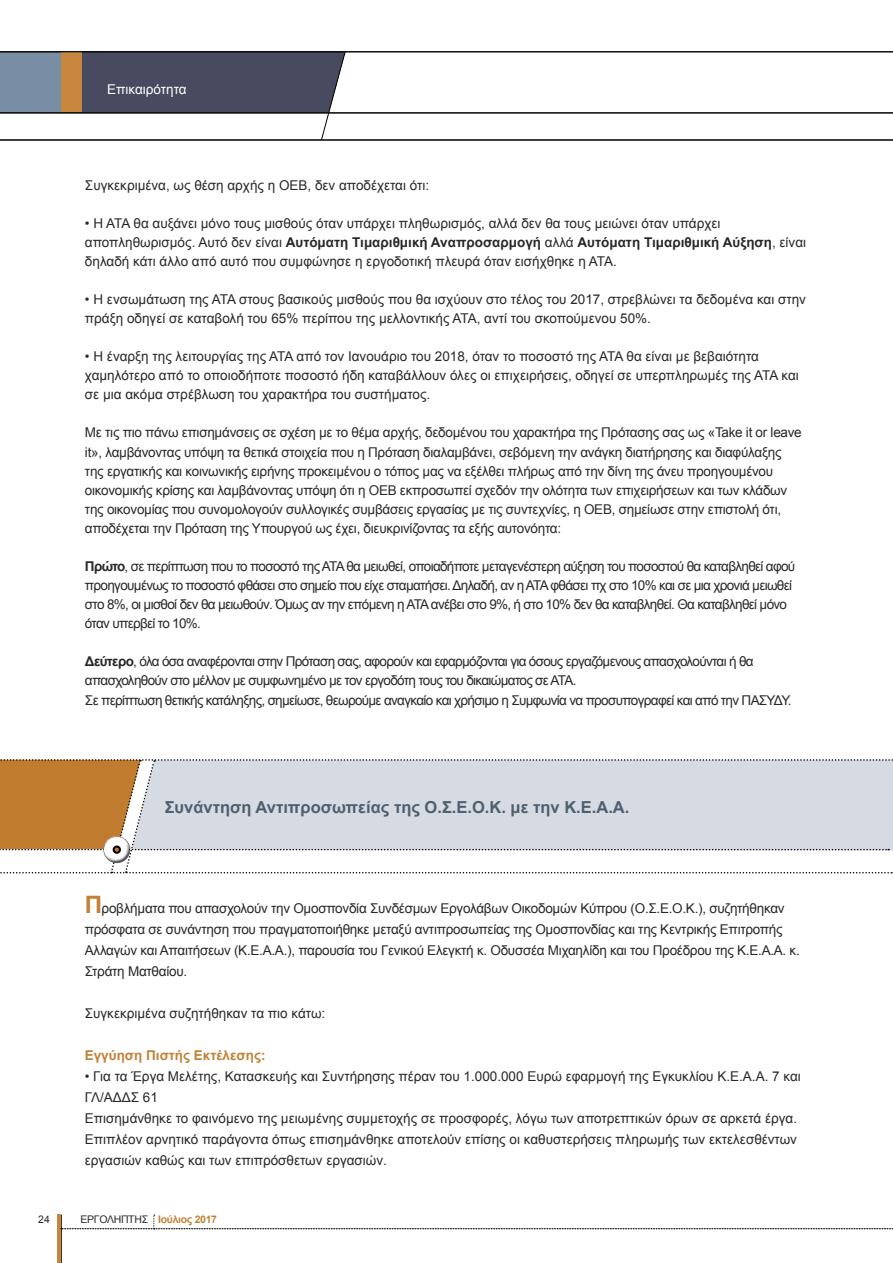
<style>
.page{position:relative;width:893px;height:1263px;background:#fff}
.page>*{position:absolute;margin:0;border:0;box-sizing:border-box;transform-origin:0 0}
.t1{font:700 16.5px "Arial";color:#4f5f6e}
.t2{font:13.5px/19px "Arial";color:#292829}
.t3{font:13.5px/19px "Arial";letter-spacing:-.02em;color:#292829}
.t4{font:13.5px/19px "Arial";letter-spacing:-.05em;color:#292829}
.t5{font:700 13.5px "Arial";color:#c48035}
.t6{font:13.5px "Arial";color:#fff}
.t7{font:700 10.5px "Arial";letter-spacing:-.03em;color:#c48035}
.t8{font:10.5px "Arial";color:#292829}
.s1{font-weight:700}
.s2{font-weight:700;font-size:24px;color:#c48035}
.s3{font-weight:400;color:#292829}
</style>
<div class="page">
<svg style="left:0;top:52px;width:346px;height:88px"></svg>
<hr style="left:61px;top:1215px;width:1px;height:48px;background:#000">
<hr style="left:57px;top:1215px;width:4px;height:48px;background:#c8853d">
<div style="left:61px;top:52px;width:21px;height:61px;background:#c8853d"></div>
<hr style="left:0;top:51px;width:893px;height:1px;background:#000">
<hr style="left:0;top:140px;width:893px;height:1px;background:#000">
<svg style="left:61px;top:1215px;width:832px;height:14px"></svg>
<hr style="left:0;top:113px;width:893px;height:1px;background:#000">
<svg style="left:0;top:759px;width:893px;height:114px"></svg>
<div style="left:101px;top:835px;width:30px;height:23px;background:#fff;opacity:.75"></div>
<div style="left:101px;top:840px;width:30px;height:25px;background:#000;opacity:.75"></div>
<div style="left:114px;top:846px;width:6px;height:7px;background:#c17b2f;border-radius:50%"></div>
<div style="left:113px;top:845px;width:8px;height:9px;border:2px solid #000;border-radius:50%"></div>
<p class="t6" style="left:107px;top:81px;width:81px">Επικαιρότητα</p>
<p class="t2" style="left:85px;top:176px;width:346px">Συγκεκριμένα, ως θέση αρχής η ΟΕΒ, δεν αποδέχεται ότι:</p>
<p class="t2" style="left:85px;top:214px;width:723px">• Η ΑΤΑ θα αυξάνει μόνο τους μισθούς όταν υπάρχει πληθωρισμός, αλλά δεν θα τους μειώνει όταν υπάρχει αποπληθωρισμός. Αυτό δεν είναι <span class="s1">Αυτόματη Τιμαριθμική Αναπροσαρμογή</span> αλλά <span class="s1">Αυτόματη Τιμαριθμική Αύξηση</span>, είναι δηλαδή κάτι άλλο από αυτό που συμφώνησε η εργοδοτική πλευρά όταν εισήχθηκε η ΑΤΑ.</p>
<p class="t2" style="left:85px;top:290px;width:722px">• Η ενσωμάτωση της ΑΤΑ στους βασικούς μισθούς που θα ισχύουν στο τέλος του 2017, στρεβλώνει τα δεδομένα και στην πράξη οδηγεί σε καταβολή του 65% περίπου της μελλοντικής ΑΤΑ, αντί του σκοπούμενου 50%.</p>
<p class="t2" style="left:85px;top:347px;width:715px">• Η έναρξη της λειτουργίας της ΑΤΑ από τον Ιανουάριο του 2018, όταν το ποσοστό της ΑΤΑ θα είναι με βεβαιότητα χαμηλότερο από το οποιοδήποτε ποσοστό ήδη καταβάλλουν όλες οι επιχειρήσεις, οδηγεί σε υπερπληρωμές της ΑΤΑ και σε μια ακόμα στρέβλωση του χαρακτήρα του συστήματος.</p>
<p class="t3" style="left:85px;top:423px;width:718px">Με τις πιο πάνω επισημάνσεις σε σχέση με το θέμα αρχής, δεδομένου του χαρακτήρα της Πρότασης σας ως «Take it or leave it», λαμβάνοντας υπόψη τα θετικά στοιχεία που η Πρόταση διαλαμβάνει, σεβόμενη την ανάγκη διατήρησης και διαφύλαξης της εργατικής και κοινωνικής ειρήνης προκειμένου ο τόπος μας να εξέλθει πλήρως από την δίνη της άνευ προηγουμένου οικονομικής κρίσης και λαμβάνοντας υπόψη ότι η ΟΕΒ εκπροσωπεί σχεδόν την ολότητα των επιχειρήσεων και των κλάδων της οικονομίας που συνομολογούν συλλογικές συμβάσεις εργασίας με τις συντεχνίες, η ΟΕΒ, σημείωσε στην επιστολή ότι, αποδέχεται την Πρόταση της Υπουργού ως έχει, διευκρινίζοντας τα εξής αυτονόητα:</p>
<p class="t4" style="left:85px;top:557px;width:712px"><span class="s1">Πρώτο</span>, σε περίπτωση που το ποσοστό της ΑΤΑ θα μειωθεί, οποιαδήποτε μεταγενέστερη αύξηση του ποσοστού θα καταβληθεί αφού προηγουμένως το ποσοστό φθάσει στο σημείο που είχε σταματήσει. Δηλαδή, αν η ΑΤΑ φθάσει πχ στο 10% και σε μια χρονιά μειωθεί στο 8%, οι μισθοί δεν θα μειωθούν. Όμως αν την επόμενη η ΑΤΑ ανέβει στο 9%, ή στο 10% δεν θα καταβληθεί. Θα καταβληθεί μόνο όταν υπερβεί το 10%.</p>
<p class="t4" style="left:85px;top:652px;width:708px"><span class="s1">Δεύτερο</span>, όλα όσα αναφέρονται στην Πρόταση σας, αφορούν και εφαρμόζονται για όσους εργαζόμενους απασχολούνται ή θα απασχοληθούν στο μέλλον με συμφωνημένο με τον εργοδότη τους του δικαιώματος σε ΑΤΑ.<br>Σε περίπτωση θετικής κατάληξης, σημείωσε, θεωρούμε αναγκαίο και χρήσιμο η Συμφωνία να προσυπογραφεί και από την ΠΑΣΥΔΥ.</p>
<p class="t1" style="left:165px;top:796px;width:466px">Συνάντηση Αντιπροσωπείας της Ο.Σ.Ε.Ο.Κ. με την Κ.Ε.Α.Α.</p>
<p class="t3" style="left:85px;top:897px;width:716px;line-height:21px"><span class="s2">Π</span>ροβλήματα που απασχολούν την Ομοσπονδία Συνδέσμων Εργολάβων Οικοδομών Κύπρου (Ο.Σ.Ε.Ο.Κ.), συζητήθηκαν πρόσφατα σε συνάντηση που πραγματοποιήθηκε μεταξύ αντιπροσωπείας της Ομοσπονδίας και της Κεντρικής Επιτροπής Αλλαγών και Απαιτήσεων (Κ.Ε.Α.Α.), παρουσία του Γενικού Ελεγκτή κ. Οδυσσέα Μιχαηλίδη και του Προέδρου της Κ.Ε.Α.Α. κ.<br>Στράτη Ματθαίου.</p>
<p class="t2" style="left:85px;top:1003px;width:242px">Συγκεκριμένα συζητήθηκαν τα πιο κάτω:</p>
<p class="t5" style="left:85px;top:1046px;width:182px">Εγγύηση Πιστής Εκτέλεσης:</p>
<p class="t2" style="left:85px;top:1065px;width:717px;line-height:21px">• Για τα Έργα Μελέτης, Κατασκευής και Συντήρησης πέραν του 1.000.000 Ευρώ εφαρμογή της Εγκυκλίου Κ.Ε.Α.Α. 7 και ΓΛ/ΑΔΔΣ 61<br>Επισημάνθηκε το φαινόμενο της μειωμένης συμμετοχής σε προσφορές, λόγω των αποτρεπτικών όρων σε αρκετά έργα.<br>Επιπλέον αρνητικό παράγοντα όπως επισημάνθηκε αποτελούν επίσης οι καθυστερήσεις πληρωμής των εκτελεσθέντων εργασιών καθώς και των επιπρόσθετων εργασιών.</p>
<p class="t8" style="left:38px;top:1213px;width:13px">24</p>
<p class="t7" style="left:81px;top:1212px;width:138px"><span class="s3">ΕΡΓΟΛΗΠΤΗΣ</span> Ιούλιος 2017</p>
</div>
